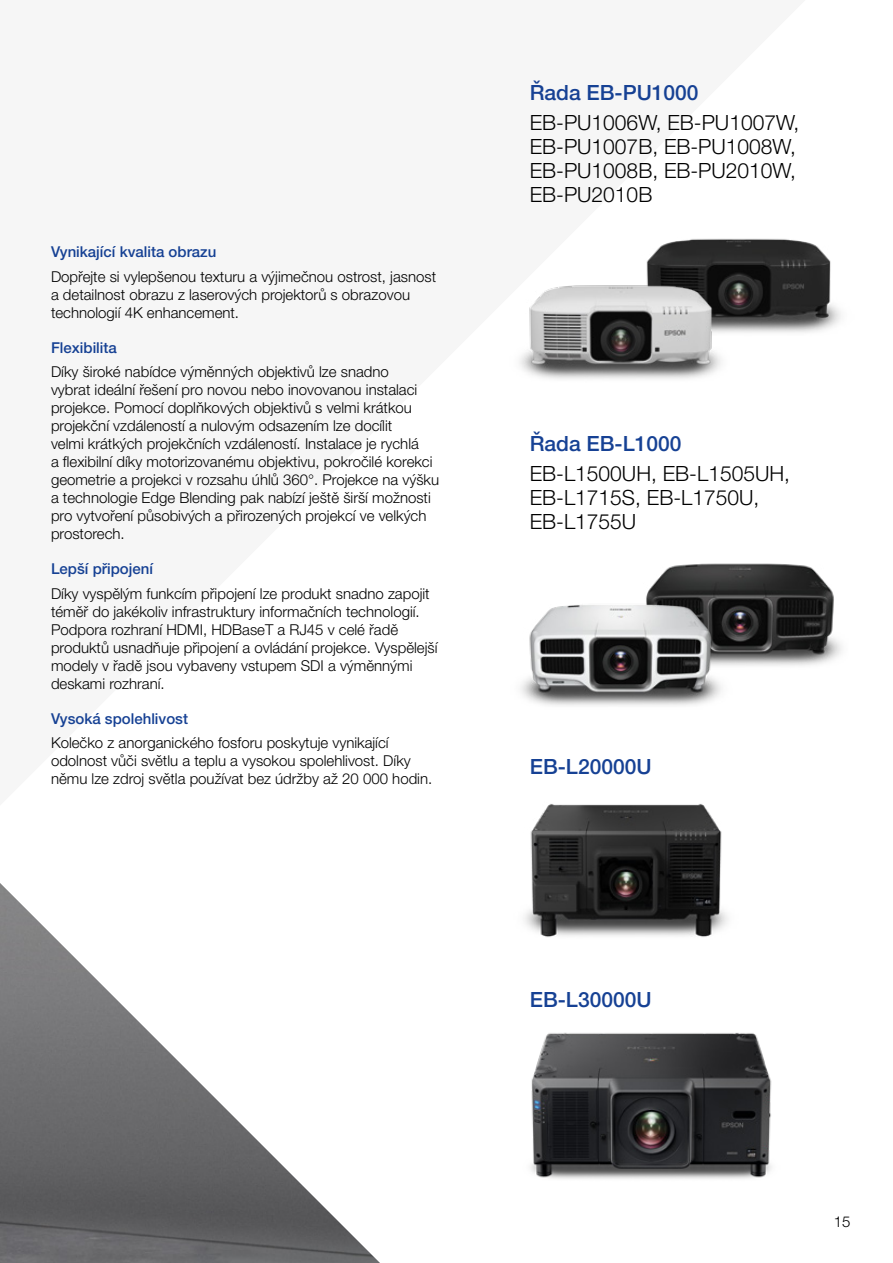
<style>
.page{position:relative;width:893px;height:1263px;background:#fff}
.page>*{position:absolute;margin:0;border:0;box-sizing:border-box;transform-origin:0 0}
.Brochure_Body_Copy{font:300 21px/24px "Helvetica Neue LT Pro";color:#000}
.Brochure_Small_Sub_H{font:500 21px "Helvetica Neue LT Pro";color:#164194}
.Brochure_Body_Copy-2{font:300 15px/18px "Helvetica Neue LT Pro";color:#000}
.Brochure_Body_Copy-3{font:500 15px "Helvetica Neue LT Pro";color:#164194}
.Brochure_Small_Sub_H-2{font:500 15px "Helvetica Neue LT Pro";color:#164194}
</style>
<div class="page">
<img style="left:646px;top:238px;width:195px;height:95px">
<img style="left:530px;top:1032px;width:242px;height:147px">
<img style="left:524px;top:804px;width:204px;height:133px">
<img style="left:647px;top:563px;width:195px;height:103px">
<img style="left:520px;top:594px;width:216px;height:112px">
<img style="left:519px;top:282px;width:211px;height:97px">
<img style="left:0;top:883px;width:380px;height:380px">
<p class="Brochure_Small_Sub_H-2" style="left:51px;top:243px;width:167px">Vynikající kvalita obrazu</p>
<p class="Brochure_Body_Copy-2" style="left:51px;top:267px;width:387px">Dopřejte si vylepšenou texturu a výjimečnou ostrost, jasnost a detailnost obrazu z laserových projektorů s obrazovou technologií 4K enhancement.</p>
<p class="Brochure_Body_Copy-3" style="left:51px;top:338px;width:67px">Flexibilita</p>
<p class="Brochure_Body_Copy-2" style="left:51px;top:362px;width:390px">Díky široké nabídce výměnných objektivů lze snadno<br>vybrat ideální řešení pro novou nebo inovovanou instalaci projekce. Pomocí doplňkových objektivů s velmi krátkou projekční vzdáleností a nulovým odsazením lze docílit<br>velmi krátkých projekčních vzdáleností. Instalace je rychlá<br>a flexibilní díky motorizovanému objektivu, pokročilé korekci geometrie a projekci v rozsahu úhlů 360°. Projekce na výšku a technologie Edge Blending pak nabízí ještě širší možnosti pro vytvoření působivých a přirozených projekcí ve velkých prostorech.</p>
<p class="Brochure_Body_Copy-3" style="left:51px;top:560px;width:103px">Lepší připojení</p>
<p class="Brochure_Body_Copy-2" style="left:51px;top:584px;width:388px">Díky vyspělým funkcím připojení lze produkt snadno zapojit téměř do jakékoliv infrastruktury informačních technologií.<br>Podpora rozhraní HDMI, HDBaseT a RJ45 v celé řadě produktů usnadňuje připojení a ovládání projekce. Vyspělejší modely v řadě jsou vybaveny vstupem SDI a výměnnými deskami rozhraní.</p>
<p class="Brochure_Body_Copy-3" style="left:51px;top:709px;width:139px">Vysoká spolehlivost</p>
<p class="Brochure_Body_Copy-2" style="left:51px;top:733px;width:383px">Kolečko z anorganického fosforu poskytuje vynikající odolnost vůči světlu a teplu a vysokou spolehlivost. Díky němu lze zdroj světla používat bez údržby až 20 000 hodin.</p>
<p class="Brochure_Small_Sub_H" style="left:530px;top:80px;width:170px">Řada EB-PU1000</p>
<p class="Brochure_Body_Copy" style="left:530px;top:111px;width:271px">EB-PU1006W, EB-PU1007W,<br>EB-PU1007B, EB-PU1008W,<br>EB-PU1008B, EB-PU2010W,<br>EB-PU2010B</p>
<p class="Brochure_Small_Sub_H" style="left:530px;top:431px;width:153px">Řada EB-L1000</p>
<p class="Brochure_Body_Copy" style="left:530px;top:461px;width:262px">EB-L1500UH, EB-L1505UH,<br>EB-L1715S, EB-L1750U,<br>EB-L1755U</p>
<p class="Brochure_Small_Sub_H" style="left:530px;top:754px;width:123px">EB-L20000U</p>
<p class="Brochure_Small_Sub_H" style="left:530px;top:987px;width:123px">EB-L30000U</p>
<p class="Brochure_Body_Copy-2" style="left:834px;top:1212px;width:18px">15</p>
</div>
